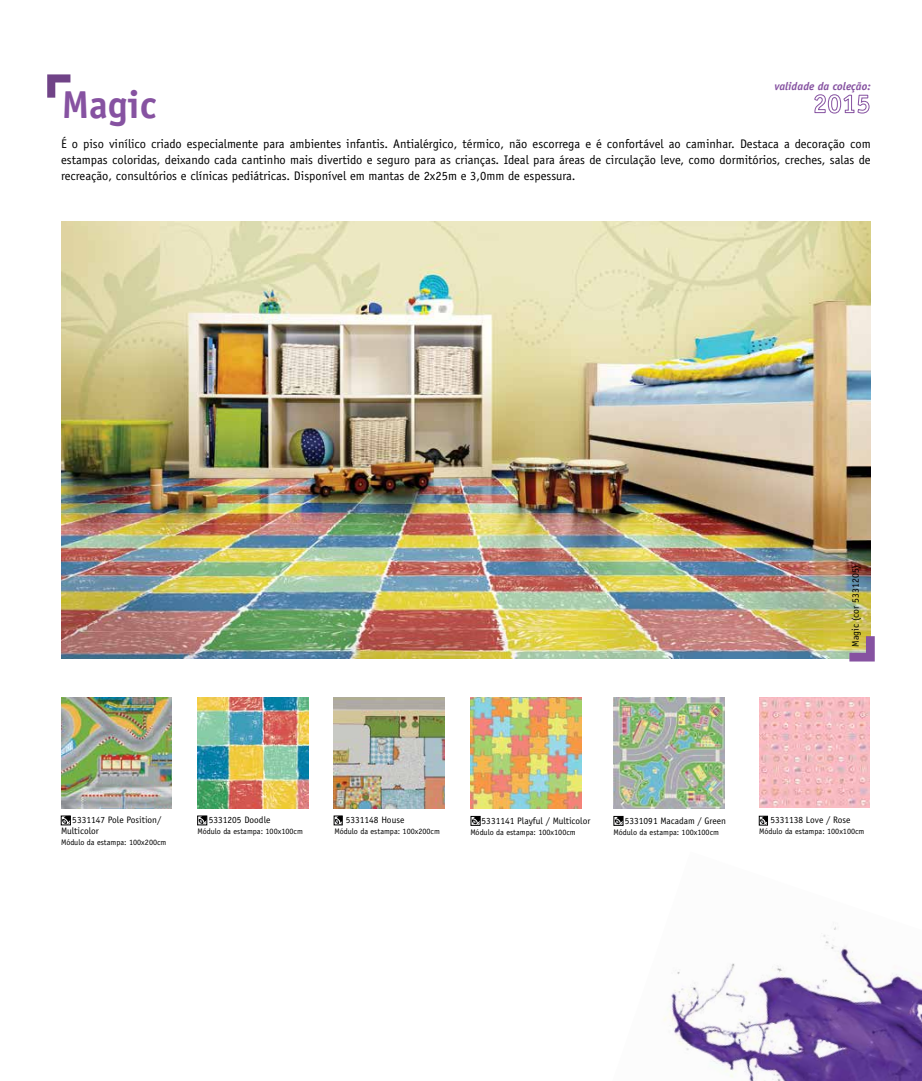
<style>
.page{position:relative;width:922px;height:1081px;background:#fff}
.page>*{position:absolute;margin:0;border:0;box-sizing:border-box;transform-origin:0 0}
.t1{font:700 39px "Officina Sans Std";color:#8652a1}
.t2{font:12.5px/16.2px "Officina Sans Std";color:#000;text-align:justify}
.t3{font:italic 700 11.25px "Officina Sans Std";color:#8652a1}
.t4{font:9.75px "Officina Sans Std";color:#000}
.t5{font:9.38px/11.1px "Officina Sans Std";color:#000}
.t6{font:8.12px "Officina Sans Std";color:#000}
</style>
<div class="page">
<img style="left:663px;top:927px;width:258px;height:154px">
<img style="left:61px;top:221px;width:809px;height:437px">
<svg style="left:849px;top:636px;width:25px;height:25px"></svg>
<svg style="left:615px;top:818px;width:6px;height:5px"></svg>
<div style="left:613px;top:816px;width:10px;height:9px;border:1px solid #000"></div>
<img style="left:613px;top:698px;width:111px;height:110px">
<svg style="left:760px;top:818px;width:5px;height:5px"></svg>
<div style="left:758px;top:816px;width:9px;height:9px;border:1px solid #000"></div>
<img style="left:759px;top:697px;width:110px;height:111px">
<svg style="left:472px;top:818px;width:6px;height:5px"></svg>
<div style="left:470px;top:816px;width:10px;height:9px;border:1px solid #000"></div>
<img style="left:470px;top:698px;width:111px;height:110px">
<img style="left:197px;top:698px;width:111px;height:110px">
<svg style="left:199px;top:818px;width:6px;height:5px"></svg>
<div style="left:197px;top:816px;width:10px;height:9px;border:1px solid #000"></div>
<img style="left:334px;top:698px;width:110px;height:110px">
<svg style="left:336px;top:818px;width:4px;height:5px"></svg>
<div style="left:334px;top:816px;width:8px;height:9px;border:1px solid #000"></div>
<svg style="left:63px;top:818px;width:6px;height:5px"></svg>
<div style="left:61px;top:816px;width:10px;height:9px;border:1px solid #000"></div>
<img style="left:61px;top:698px;width:111px;height:110px">
<svg style="left:47px;top:74px;width:23px;height:24px"></svg>
<svg style="left:814px;top:94px;width:55px;height:20px"></svg>
<p class="t3" style="left:774px;top:79px;width:98px">validade da coleção:</p>
<h1 class="t1" style="left:62px;top:80px;width:96px">Magic</h1>
<p class="t2" style="left:61px;top:136px;width:811px">É o piso vinílico criado especialmente para ambientes infantis. Antialérgico, térmico, não escorrega e é confortável ao caminhar. Destaca a decoração com estampas coloridas, deixando cada cantinho mais divertido e seguro para as crianças. Ideal para áreas de circulação leve, como dormitórios, creches, salas de recreação, consultórios e clínicas pediátricas. Disponível em mantas de 2x25m e 3,0mm de espessura.</p>
<p class="t4" style="left:849px;top:646px;width:83px;rotate:-90deg">Magic (cor 5331205)</p>
<p class="t5" style="left:61px;top:814px;width:102px;text-indent:11px">5331147 Pole Position/<br>Multicolor</p>
<p class="t6" style="left:61px;top:838px;width:107px">Módulo da estampa: 100x200cm</p>
<p class="t5" style="left:209px;top:814px;width:63px">5331205 Doodle</p>
<p class="t6" style="left:197px;top:827px;width:107px">Módulo da estampa: 100x100cm</p>
<p class="t5" style="left:346px;top:814px;width:60px">5331148 House</p>
<p class="t6" style="left:334px;top:827px;width:107px">Módulo da estampa: 100x200cm</p>
<p class="t5" style="left:481px;top:815px;width:110px">5331141 Playful / Multicolor</p>
<p class="t6" style="left:470px;top:827px;width:107px">Módulo da estampa: 100x100cm</p>
<p class="t5" style="left:624px;top:815px;width:103px">5331091 Macadam / Green</p>
<p class="t6" style="left:613px;top:827px;width:107px">Módulo da estampa: 100x100cm</p>
<p class="t5" style="left:770px;top:814px;width:82px">5331138 Love / Rose</p>
<p class="t6" style="left:758px;top:827px;width:107px">Módulo da estampa: 100x100cm</p>
</div>
